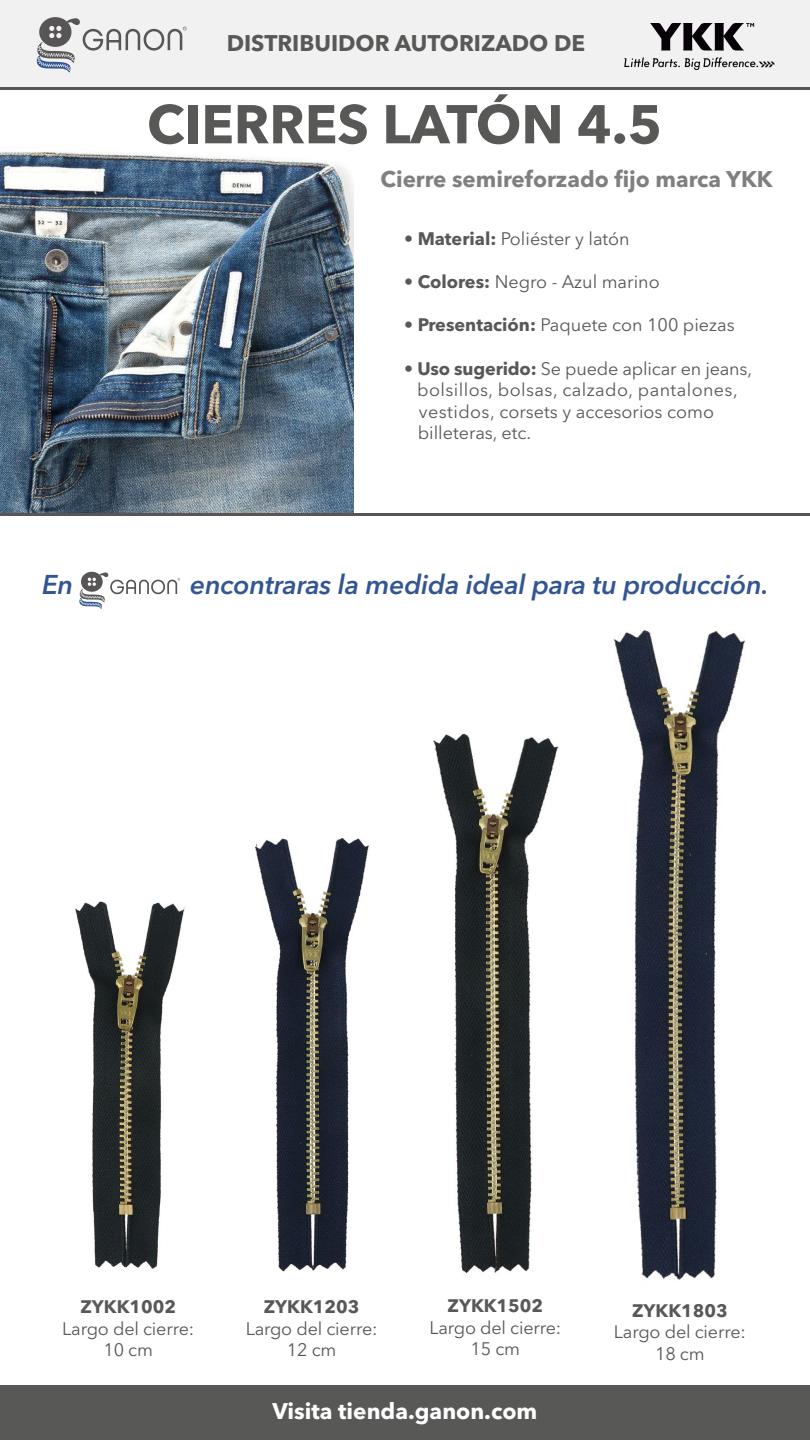
<style>
.page{position:relative;width:810px;height:1440px;background:#fff}
.page>*{position:absolute;margin:0;border:0;box-sizing:border-box;transform-origin:0 0}
.t1{font:700 54px "Avenir Next LT Pro";color:#585857}
.t2{font:italic 600 27px "Avenir Next LT Pro";letter-spacing:-.01em;color:#335693}
.t3{font:700 22.5px "Avenir Next LT Pro";color:#7f7f7f}
.t4{font:700 22.5px "Avenir Next LT Pro";color:#585857}
.t5{font:700 22.5px "Avenir Next LT Pro";color:#fff}
.t6{font:18px/21.6px "Avenir Next LT Pro";color:#585857;text-align:center}
.t7{font:700 18px "Avenir Next LT Pro";color:#585857}
.s1{font-weight:700}
.s2{color:#fff}
</style>
<div class="page">
<img style="left:0;top:151px;width:354px;height:362px">
<div style="left:0;top:0;width:810px;height:90px;background:#f1f1f1"></div>
<svg style="left:36px;top:17px;width:151px;height:56px"></svg>
<div style="left:0;top:1385px;width:810px;height:55px;background:#585857"></div>
<img style="left:624px;top:23px;width:150px;height:47px">
<img style="left:433px;top:733px;width:126px;height:541px">
<img style="left:613px;top:630px;width:132px;height:650px">
<img style="left:75px;top:901px;width:110px;height:368px">
<img style="left:255px;top:838px;width:114px;height:434px">
<svg style="left:79px;top:572px;width:101px;height:37px"></svg>
<hr style="left:0;top:87px;width:810px;height:3px;background:#575555">
<hr style="left:0;top:513px;width:810px;height:3px;background:#575555">
<div style="left:14px;top:173px;width:81px;height:13px;background:#fefffb"></div>
<div style="left:225px;top:176px;width:33px;height:6px;background:#fefffb"></div>
<svg style="left:226px;top:286px;width:10px;height:42px"></svg>
<p class="t4" style="left:227px;top:29px;width:360px">DISTRIBUIDOR AUTORIZADO DE</p>
<h1 class="t1" style="left:147px;top:91px;width:517px">CIERRES LATÓN 4.5</h1>
<p class="t3" style="left:381px;top:165px;width:394px">Cierre semireforzado fijo marca YKK</p>
<p class="t6" style="left:404px;top:228px;width:227px"><span class="s1">• Material:</span> Poliéster y latón</p>
<p class="t6" style="left:404px;top:271px;width:257px"><span class="s1">• Colores:</span> Negro - Azul marino</p>
<p class="t6" style="left:404px;top:314px;width:332px"><span class="s1">• Presentación:</span> Paquete con 100 piezas</p>
<p class="t6" style="left:417px;top:358px;width:336px;text-align:left;text-indent:-13px"><span class="s1">• Uso sugerido:</span> Se puede aplicar en jeans, bolsillos, bolsas, calzado, pantalones, vestidos, corsets y accesorios como billeteras, etc.</p>
<h2 class="t2" style="left:42px;top:568px;width:728px">En <span class="s2">ganon</span> encontraras la medida ideal para tu producción.</h2>
<p class="t7" style="left:80px;top:1296px;width:97px">ZYKK1002</p>
<p class="t6" style="left:62px;top:1317px;width:133px">Largo del cierre:<br>10 cm</p>
<p class="t7" style="left:264px;top:1296px;width:97px">ZYKK1203</p>
<p class="t6" style="left:246px;top:1317px;width:133px">Largo del cierre:<br>12 cm</p>
<p class="t7" style="left:448px;top:1295px;width:97px">ZYKK1502</p>
<p class="t6" style="left:429px;top:1316px;width:133px">Largo del cierre:<br>15 cm</p>
<p class="t5" style="left:273px;top:1397px;width:266px">Visita tienda.ganon.com</p>
<p class="t7" style="left:632px;top:1299px;width:97px">ZYKK1803</p>
<p class="t6" style="left:614px;top:1321px;width:133px">Largo del cierre:<br>18 cm</p>
</div>
